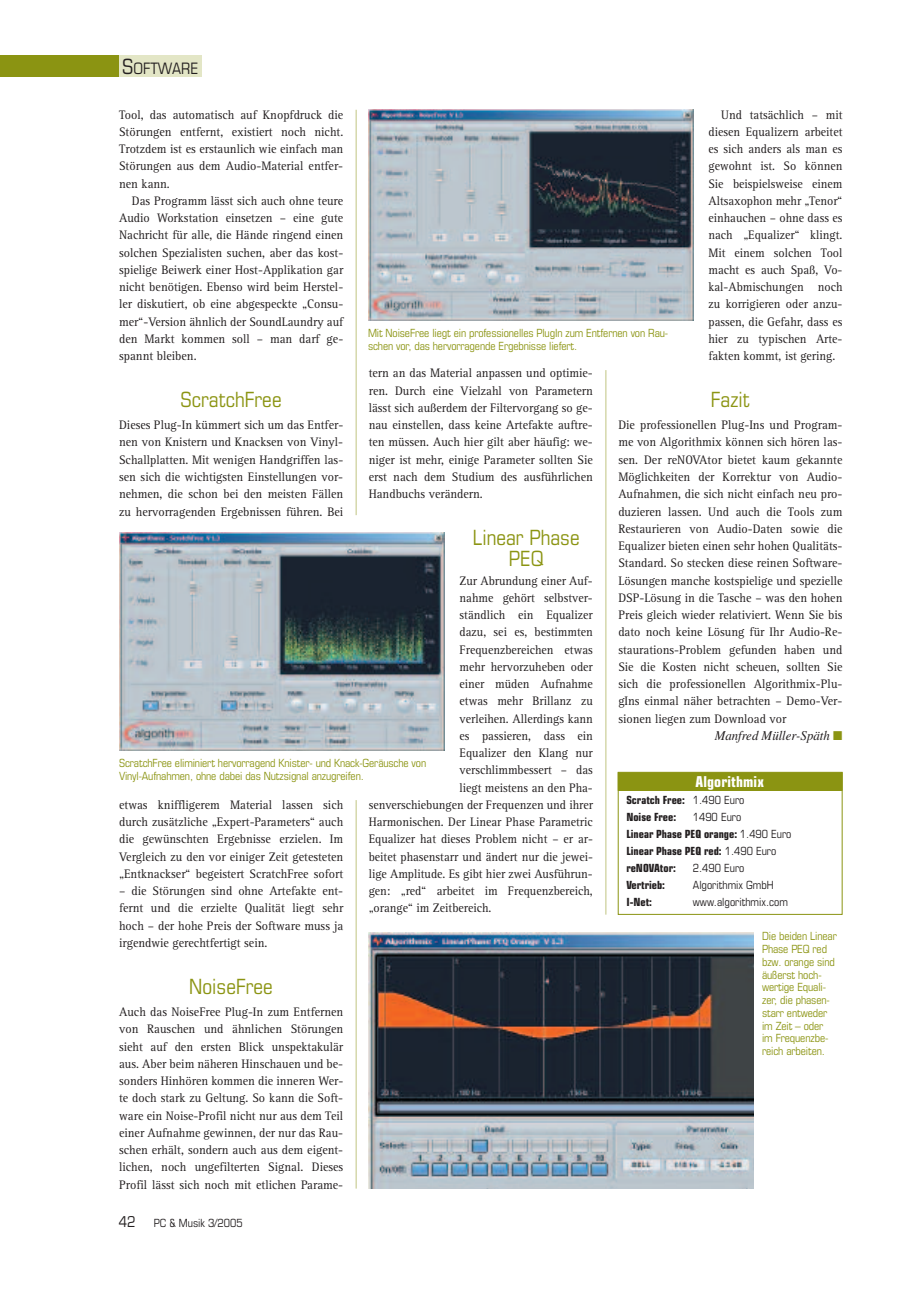
<style>
.page{position:relative;width:919px;height:1289px;background:#fff}
.page>*{position:absolute;margin:0;border:0;box-sizing:border-box;transform-origin:0 0}
.t1{font:condensed 21px/21px "Eurostile";color:#8b9412;text-align:center}
.t2{font:condensed 15.75px "Eurostile";color:#231f20}
.t3{font:700 condensed 15px "Eurostile";letter-spacing:.01em;color:#fff}
.t4{font:italic 13.5px "Times";color:#231f20;scale:.95 1}
.t5{font:12.75px/17.2px "Rotis Serif";color:#231f20;text-align:justify;scale:.95 1}
.t6{font:12.75px/17.2px "Rotis Serif";color:#231f20;text-align:justify;scale:.94 1}
.t7{font:condensed 11.25px/12.8px "Eurostile";letter-spacing:-.01em;color:#8b9412}
.t8{font:700 condensed 11.25px/17px "Eurostile";color:#231f20}
.t9{font:condensed 11.25px "Eurostile";color:#231f20}
.s1{font-size:21px}
.s2{color:#8b9412}
.s3{font-weight:400}
.s4{font-size:15px}
</style>
<div class="page">
<div style="left:0;top:55px;width:119px;height:22px;background:#8b9412"></div>
<div style="left:119px;top:55px;width:82px;height:22px;background:#e3e6c6"></div>
<hr style="left:356px;top:800px;width:1px;height:388px;background:#c0c481">
<hr style="left:356px;top:110px;width:1px;height:405px;background:#c0c481">
<hr style="left:605px;top:370px;width:1px;height:544px;background:#c0c481">
<div style="left:618px;top:772px;width:224px;height:18px;background:#8b9412"></div>
<img style="left:119px;top:532px;width:325px;height:218px">
<img style="left:368px;top:110px;width:325px;height:210px">
<img style="left:368px;top:932px;width:385px;height:256px">
<p class="t2" style="left:122px;top:62px;width:78px"><span class="s1">S</span>OFTWARE</p>
<p class="t6" style="left:708px;top:107px;width:144px;text-indent:13px">Und tatsächlich – mit diesen Equalizern arbeitet es sich anders als man es gewohnt ist. So können Sie beispielsweise einem Altsaxophon mehr „Tenor“ einhauchen – ohne dass es nach „Equalizer“ klingt.<br>Mit einem solchen Tool macht es auch Spaß, Vo&shy;kal-Abmischungen noch zu korrigieren oder anzu&shy;passen, die Gefahr, dass es hier zu typischen Arte&shy;fakten kommt, ist gering.</p>
<h1 class="t1" style="left:710px;top:390px;width:40px">Fazit</h1>
<p class="t5" style="left:618px;top:417px;width:237px">Die professionellen Plug-Ins und Program&shy;me von Algorithmix können sich hören las&shy;sen. Der reNOVAtor bietet kaum gekannte Möglichkeiten der Korrektur von Audio-Aufnahmen, die sich nicht einfach neu pro&shy;duzieren lassen. Und auch die Tools zum Restaurieren von Audio-Daten sowie die Equalizer bieten einen sehr hohen Qualitäts-Standard. So stecken diese reinen Software-Lösungen manche kostspielige und spezielle DSP-Lösung in die Tasche – was den hohen Preis gleich wieder relativiert. Wenn Sie bis dato noch keine Lösung für Ihr Audio-Re&shy;staurations-Problem gefunden haben und Sie die Kosten nicht scheuen, sollten Sie sich die professionellen Algorithmix-Plu&shy;gIns einmal näher betrachten – Demo-Ver&shy;sionen liegen zum Download vor</p>
<p class="t4" style="left:714px;top:730px;width:136px">Manfred Müller-Späth <span class="s2">■</span></p>
<p class="t5" style="left:119px;top:107px;width:237px">Tool, das automatisch auf Knopfdruck die Störungen entfernt, existiert noch nicht.<br>Trotzdem ist es erstaunlich wie einfach man Störungen aus dem Audio-Material entfer&shy;nen kann.</p>
<p class="t5" style="left:119px;top:193px;width:237px;text-indent:13px">Das Programm lässt sich auch ohne teure Audio Workstation einsetzen – eine gute Nachricht für alle, die Hände ringend einen solchen Spezialisten suchen, aber das kost&shy;spielige Beiwerk einer Host-Applikation gar nicht benötigen. Ebenso wird beim Herstel&shy;ler diskutiert, ob eine abgespeckte „Consu&shy;mer“-Version ähnlich der SoundLaundry auf den Markt kommen soll – man darf ge&shy;spannt bleiben.</p>
<h1 class="t1" style="left:181px;top:390px;width:103px">ScratchFree</h1>
<p class="t5" style="left:119px;top:417px;width:237px">Dieses Plug-In kümmert sich um das Entfer&shy;nen von Knistern und Knacksen von Vinyl-Schallplatten. Mit wenigen Handgriffen las&shy;sen sich die wichtigsten Einstellungen vor&shy;nehmen, die schon bei den meisten Fällen zu hervorragenden Ergebnissen führen. Bei</p>
<p class="t7" style="left:368px;top:327px;width:301px">Mit NoiseFree liegt ein professionelles PlugIn zum Entfernen von Rau&shy;schen vor, das hervorragende Ergebnisse liefert.</p>
<p class="t5" style="left:369px;top:366px;width:237px">tern an das Material anpassen und optimie&shy;ren. Durch eine Vielzahl von Parametern lässt sich außerdem der Filtervorgang so ge&shy;nau einstellen, dass keine Artefakte auftre&shy;ten müssen. Auch hier gilt aber häufig: we&shy;niger ist mehr, einige Parameter sollten Sie erst nach dem Studium des ausführlichen Handbuchs verändern.</p>
<h1 class="t1" style="left:472px;top:528px;width:108px">Linear Phase<br>PEQ</h1>
<p class="t6" style="left:459px;top:573px;width:143px">Zur Abrundung einer Auf-</p>
<p class="t6" style="left:459px;top:590px;width:143px">nahme gehört selbstver-</p>
<p class="t6" style="left:459px;top:607px;width:143px">ständlich ein Equalizer</p>
<p class="t6" style="left:459px;top:624px;width:143px">dazu, sei es, bestimmten</p>
<p class="t6" style="left:459px;top:642px;width:143px">Frequenzbereichen etwas</p>
<p class="t6" style="left:459px;top:659px;width:143px">mehr hervorzuheben oder</p>
<p class="t6" style="left:459px;top:676px;width:143px">einer müden Aufnahme</p>
<p class="t6" style="left:459px;top:693px;width:143px">etwas mehr Brillanz zu</p>
<p class="t6" style="left:459px;top:711px;width:143px">verleihen. Allerdings kann</p>
<p class="t6" style="left:459px;top:728px;width:143px">es passieren, dass ein</p>
<p class="t6" style="left:459px;top:745px;width:143px">Equalizer den Klang nur</p>
<p class="t6" style="left:459px;top:762px;width:143px">verschlimmbessert – das</p>
<p class="t6" style="left:459px;top:780px;width:143px">liegt meistens an den Pha-</p>
<p class="t6" style="left:369px;top:797px;width:240px">senverschiebungen der Frequenzen und ihrer</p>
<p class="t6" style="left:369px;top:814px;width:240px">Harmonischen. Der Linear Phase Parametric</p>
<p class="t6" style="left:369px;top:831px;width:240px">Equalizer hat dieses Problem nicht – er ar-</p>
<p class="t6" style="left:369px;top:849px;width:240px">beitet phasenstarr und ändert nur die jewei-</p>
<p class="t6" style="left:369px;top:866px;width:240px">lige Amplitude. Es gibt hier zwei Ausführun-</p>
<p class="t6" style="left:369px;top:883px;width:240px">gen: „red“ arbeitet im Frequenzbereich,</p>
<p class="t6" style="left:369px;top:900px;width:132px">„orange“ im Zeitbereich.</p>
<p class="t7" style="left:119px;top:757px;width:308px">ScratchFree eliminiert hervorragend Knister- und Knack-Geräusche von<br>Vinyl-Aufnahmen, ohne dabei das Nutzsignal anzugreifen.</p>
<p class="t3" style="left:695px;top:775px;width:70px">Algorithmix</p>
<p class="t8" style="left:626px;top:792px;width:119px">Scratch Free: <span class="s3">1.490 Euro<br></span>Noise Free:</p>
<p class="t5" style="left:119px;top:797px;width:237px">etwas kniffligerem Material lassen sich durch zusätzliche „Expert-Parameters“ auch die gewünschten Ergebnisse erzielen. Im Vergleich zu den vor einiger Zeit getesteten „Entknackser“ begeistert ScratchFree sofort</p>
<p class="t5" style="left:119px;top:883px;width:237px">– die Störungen sind ohne Artefakte ent&shy;fernt und die erzielte Qualität liegt sehr hoch – der hohe Preis der Software muss ja irgendwie gerechtfertigt sein.</p>
<h1 class="t1" style="left:189px;top:977px;width:85px">NoiseFree</h1>
<p class="t5" style="left:119px;top:1004px;width:237px">Auch das NoiseFree Plug-In zum Entfernen von Rauschen und ähnlichen Störungen sieht auf den ersten Blick unspektakulär aus. Aber beim näheren Hinschauen und be&shy;sonders Hinhören kommen die inneren Wer&shy;te doch stark zu Geltung. So kann die Soft&shy;ware ein Noise-Profil nicht nur aus dem Teil einer Aufnahme gewinnen, der nur das Rau&shy;schen erhält, sondern auch aus dem eigent&shy;lichen, noch ungefilterten Signal. Dieses Profil lässt sich noch mit etlichen Parame-</p>
<p class="t8" style="left:626px;top:809px;width:167px;text-indent:66px"><span class="s3">1490 Euro<br></span>Linear Phase PEQ orange: <span class="s3">1.490 Euro<br></span>Linear Phase PEQ red: <span class="s3">1.490 Euro </span>reNOVAtor:</p>
<p class="t9" style="left:692px;top:863px;width:53px">2.490 Euro</p>
<p class="t8" style="left:626px;top:877px;width:40px">Vertrieb:</p>
<p class="t9" style="left:692px;top:880px;width:82px">Algorithmix GmbH</p>
<p class="t8" style="left:626px;top:894px;width:27px">I-Net:</p>
<p class="t9" style="left:692px;top:897px;width:97px">www.algorithmix.com</p>
<p class="t7" style="left:762px;top:930px;width:76px">Die beiden Linear<br>Phase PEQ red bzw. orange sind äußerst hoch&shy;wertige Equali&shy;zer, die phasen&shy;starr entweder im Zeit – oder im Frequenzbe&shy;reich arbeiten.</p>
<p class="t9" style="left:119px;top:1218px;width:125px"><span class="s4">42</span> PC &amp; Musik 3/2005</p>
</div>
